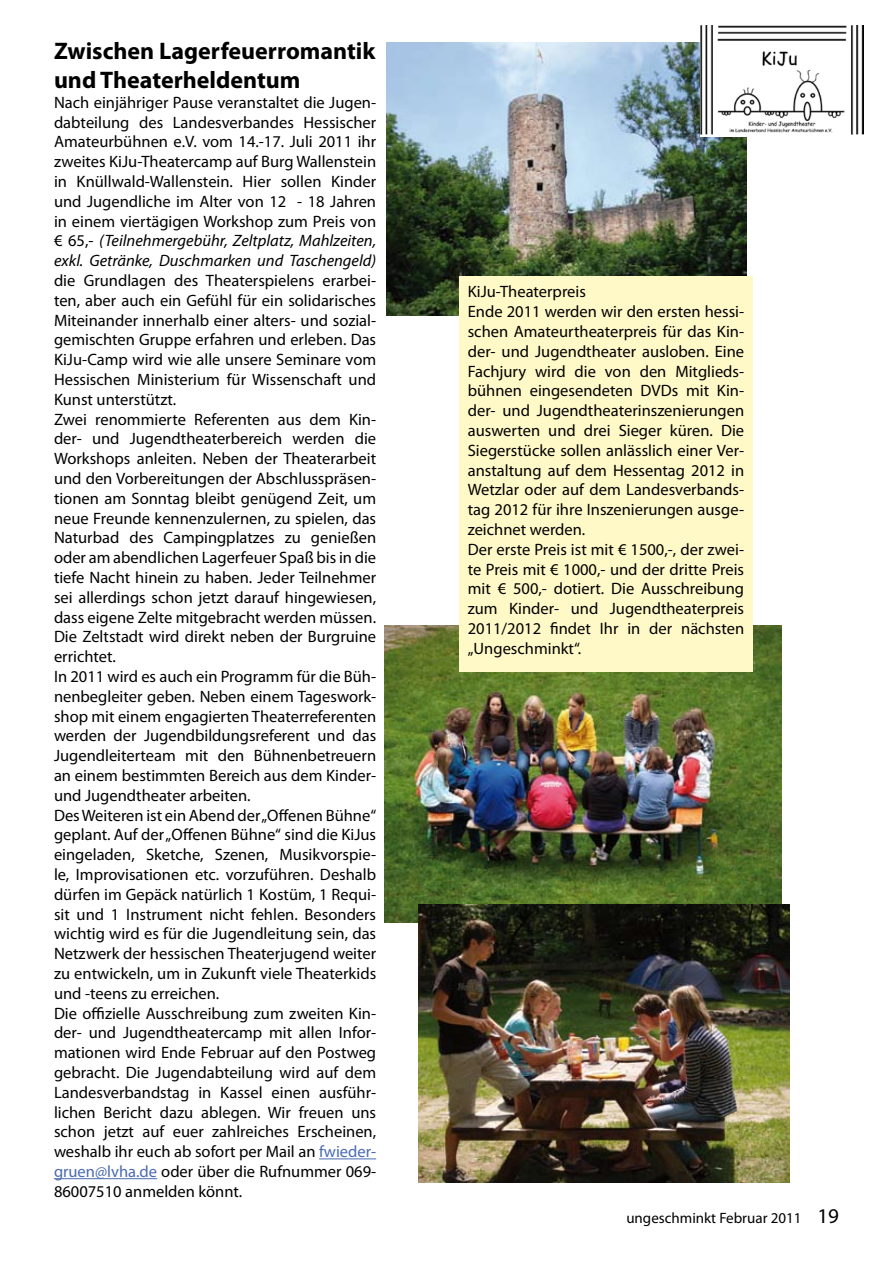
<style>
.page{position:relative;width:893px;height:1263px;background:#fff}
.page>*{position:absolute;margin:0;border:0;box-sizing:border-box;transform-origin:0 0}
.t1{font:700 24px/28.8px "Myriad Pro";color:#000}
.t2{font:16.5px/19.8px "Myriad Pro";color:#000}
.t3{font:15px "Myriad Pro";color:#000}
.s1{font-style:italic}
.s2{color:#4a6ab1}
.s3{font-size:21px}
</style>
<div class="page">
<hr style="left:319px;top:1158px;width:57px;height:1px;background:#4a6ab1">
<hr style="left:54px;top:1178px;width:103px;height:1px;background:#4a6ab1">
<img style="left:387px;top:43px;width:359px;height:272px">
<img style="left:384px;top:625px;width:397px;height:298px">
<div style="left:459px;top:276px;width:294px;height:396px;background:#fff9c7"></div>
<img style="left:419px;top:904px;width:370px;height:278px">
<img style="left:700px;top:26px;width:163px;height:110px">
<h1 class="t1" style="left:54px;top:36px;width:323px">Zwischen Lagerfeuerromantik und Theaterheldentum</h1>
<p class="t2" style="left:54px;top:92px;width:324px;text-align:justify">Nach einjähriger Pause veranstaltet die Jugen&shy;dabteilung des Landesverbandes Hessischer Amateurbühnen e.V. vom 14.-17. Juli 2011 ihr zweites KiJu-Theatercamp auf Burg Wallenstein in Knüllwald-Wallenstein. Hier sollen Kinder und Jugendliche im Alter von 12 - 18 Jahren in einem viertägigen Workshop zum Preis von € 65,- <span class="s1">(Teilnehmergebühr, Zeltplatz, Mahlzeiten, exkl. Getränke, Duschmarken und Taschengeld)</span></p>
<p class="t2" style="left:54px;top:270px;width:324px">die Grundlagen des Theaterspielens erarbei&shy;ten, aber auch ein Gefühl für ein solidarisches Miteinander innerhalb einer alters- und sozial&shy;gemischten Gruppe erfahren und erleben. Das KiJu-Camp wird wie alle unsere Seminare vom Hessischen Ministerium für Wissenschaft und Kunst unterstützt.<br>Zwei renommierte Referenten aus dem Kin&shy;der- und Jugendtheaterbereich werden die Workshops anleiten. Neben der Theaterarbeit und den Vorbereitungen der Abschlusspräsen&shy;tionen am Sonntag bleibt genügend Zeit, um neue Freunde kennenzulernen, zu spielen, das Naturbad des Campingplatzes zu genießen oder am abendlichen Lagerfeuer Spaß bis in die tiefe Nacht hinein zu haben. Jeder Teilnehmer sei allerdings schon jetzt darauf hingewiesen, dass eigene Zelte mitgebracht werden müssen.<br>Die Zeltstadt wird direkt neben der Burgruine errichtet.<br>In 2011 wird es auch ein Programm für die Büh&shy;nenbegleiter geben. Neben einem Tageswork&shy;shop mit einem engagierten Theaterreferenten werden der Jugendbildungsreferent und das Jugendleiterteam mit den Bühnenbetreuern an einem bestimmten Bereich aus dem Kinder&shy;und Jugendtheater arbeiten.<br>Des Weiteren ist ein Abend der „Offenen Bühne“ geplant. Auf der „Offenen Bühne“ sind die KiJus eingeladen, Sketche, Szenen, Musikvorspie&shy;le, Improvisationen etc. vorzuführen. Deshalb dürfen im Gepäck natürlich 1 Kostüm, 1 Requi&shy;sit und 1 Instrument nicht fehlen. Besonders wichtig wird es für die Jugendleitung sein, das Netzwerk der hessischen Theaterjugend weiter zu entwickeln, um in Zukunft viele Theaterkids und -teens zu erreichen.<br>Die offizielle Ausschreibung zum zweiten Kin&shy;der- und Jugendtheatercamp mit allen Infor&shy;mationen wird Ende Februar auf den Postweg gebracht. Die Jugendabteilung wird auf dem Landesverbandstag in Kassel einen ausführ&shy;lichen Bericht dazu ablegen. Wir freuen uns schon jetzt auf euer zahlreiches Erscheinen, weshalb ihr euch ab sofort per Mail an <span class="s2">fwieder&shy;gruen@lvha.de</span> oder über die Rufnummer 069- 86007510 anmelden könnt.</p>
<p class="t2" style="left:468px;top:282px;width:278px">KiJu-Theaterpreis<br>Ende 2011 werden wir den ersten hessi&shy;schen Amateurtheaterpreis für das Kin&shy;der- und Jugendtheater ausloben. Eine Fachjury wird die von den Mitglieds&shy;bühnen eingesendeten DVDs mit Kin&shy;der- und Jugendtheaterinszenierungen auswerten und drei Sieger küren. Die Siegerstücke sollen anlässlich einer Ver&shy;anstaltung auf dem Hessentag 2012 in Wetzlar oder auf dem Landesverbands&shy;tag 2012 für ihre Inszenierungen ausge&shy;zeichnet werden.<br>Der erste Preis ist mit € 1500,-, der zwei&shy;te Preis mit € 1000,- und der dritte Preis mit € 500,- dotiert. Die Ausschreibung zum Kinder- und Jugendtheaterpreis 2011/2012 findet Ihr in der nächsten „Ungeschminkt“.</p>
<p class="t3" style="left:626px;top:1209px;width:214px">ungeschminkt Februar 2011 <span class="s3">19</span></p>
</div>
